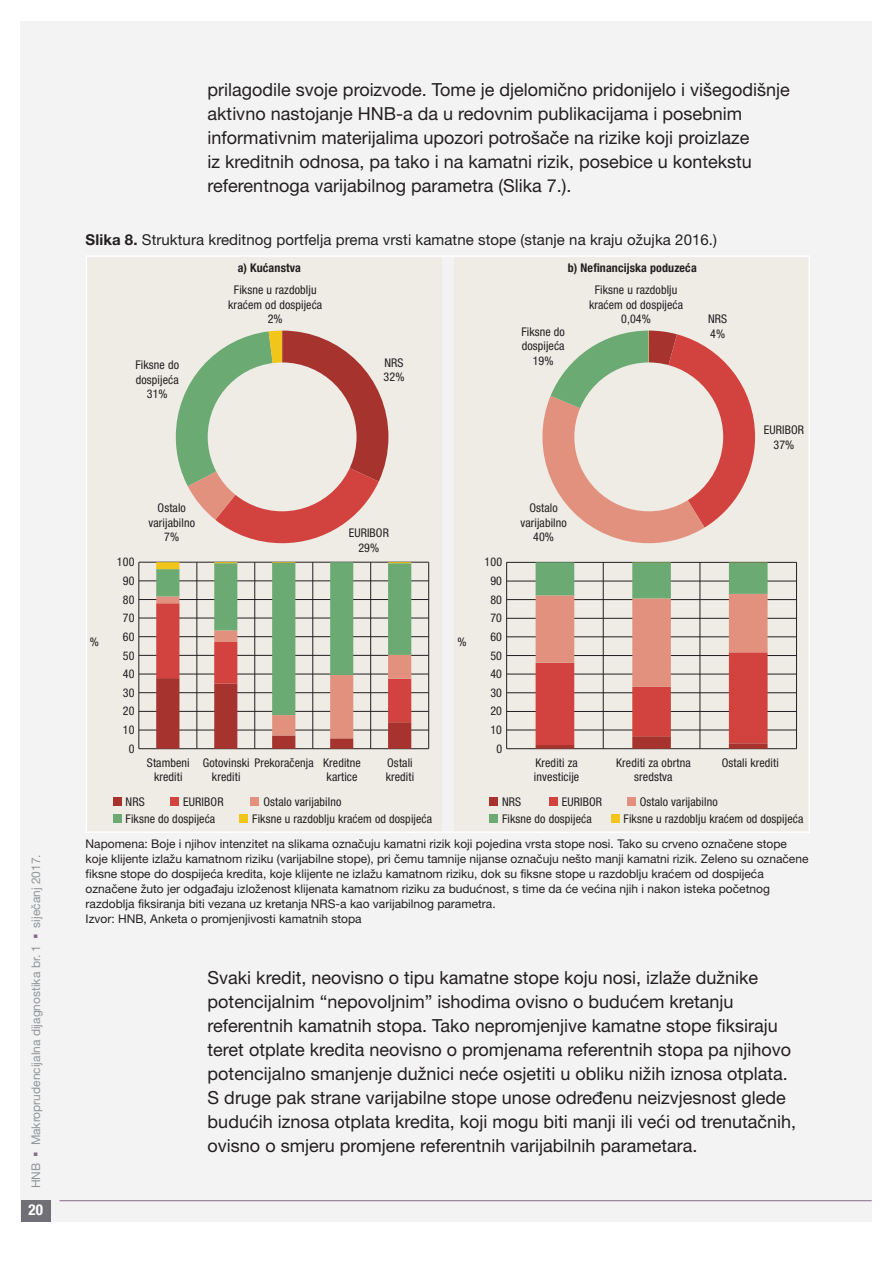
<style>
.page{position:relative;width:893px;height:1263px;background:#fff}
.page>*{position:absolute;margin:0;border:0;box-sizing:border-box;transform-origin:0 0}
.t1{font:18px/24px "Helvetica Neue LT Pro";color:#231f20}
.t2{font:15px "Helvetica Neue LT Pro";letter-spacing:.005em;color:#231f20}
.t3{font:700 condensed 15px "Helvetica Neue LT Pro";color:#fff}
.t4{font:12px/15px "Helvetica Neue LT Pro";color:#231f20}
.t5{font:condensed 12px/14.4px "Helvetica Neue LT Pro";letter-spacing:.01em;color:#231f20;text-align:center}
.t6{font:12px "Helvetica Neue LT Pro";color:#939598}
.t7{font:700 condensed 12px "Helvetica Neue LT Pro";letter-spacing:.01em;color:#231f20}
.s1{color:#866b8a}
.s2{font-weight:700}
</style>
<div class="page">
<div style="left:21px;top:21px;width:851px;height:1200px;background:#f3f3f3"></div>
<hr style="left:60px;top:1200px;width:812px;height:1px;background:#866b8a">
<div style="left:21px;top:1200px;width:30px;height:21px;background:#706f75"></div>
<div style="left:86px;top:256px;width:355px;height:576px;background:#eeece5"></div>
<div style="left:454px;top:256px;width:355px;height:576px;background:#eeece5"></div>
<svg style="left:176px;top:331px;width:212px;height:212px"></svg>
<hr style="left:139px;top:562px;width:290px;height:1px;background:#231f20">
<hr style="left:139px;top:581px;width:290px;height:1px;background:#231f20">
<hr style="left:139px;top:599px;width:290px;height:1px;background:#231f20">
<hr style="left:139px;top:618px;width:290px;height:1px;background:#231f20">
<hr style="left:139px;top:636px;width:290px;height:1px;background:#231f20">
<hr style="left:139px;top:655px;width:290px;height:1px;background:#231f20">
<hr style="left:139px;top:674px;width:290px;height:1px;background:#231f20">
<hr style="left:139px;top:692px;width:290px;height:1px;background:#231f20">
<hr style="left:139px;top:711px;width:290px;height:1px;background:#231f20">
<hr style="left:139px;top:730px;width:290px;height:1px;background:#231f20">
<hr style="left:139px;top:748px;width:290px;height:1px;background:#231f20">
<hr style="left:428px;top:562px;width:1px;height:187px;background:#231f20">
<hr style="left:139px;top:562px;width:1px;height:187px;background:#231f20">
<svg style="left:156px;top:562px;width:255px;height:187px"></svg>
<div style="left:208px;top:362px;width:149px;height:149px;background:#eeece5;border-radius:50%"></div>
<svg style="left:542px;top:331px;width:213px;height:212px"></svg>
<hr style="left:648px;top:331px;width:1px;height:106px;background:#f1c519">
<hr style="left:507px;top:562px;width:289px;height:1px;background:#231f20">
<hr style="left:507px;top:581px;width:289px;height:1px;background:#231f20">
<hr style="left:507px;top:599px;width:289px;height:1px;background:#231f20">
<hr style="left:507px;top:618px;width:289px;height:1px;background:#231f20">
<hr style="left:507px;top:636px;width:289px;height:1px;background:#231f20">
<hr style="left:507px;top:655px;width:289px;height:1px;background:#231f20">
<hr style="left:507px;top:674px;width:289px;height:1px;background:#231f20">
<hr style="left:507px;top:692px;width:289px;height:1px;background:#231f20">
<hr style="left:507px;top:711px;width:289px;height:1px;background:#231f20">
<hr style="left:507px;top:730px;width:289px;height:1px;background:#231f20">
<hr style="left:507px;top:748px;width:289px;height:1px;background:#231f20">
<hr style="left:796px;top:562px;width:1px;height:187px;background:#231f20">
<hr style="left:506px;top:562px;width:1px;height:187px;background:#231f20">
<svg style="left:536px;top:562px;width:232px;height:187px"></svg>
<hr style="left:729px;top:562px;width:39px;height:1px;background:#f1c519">
<hr style="left:632px;top:562px;width:39px;height:1px;background:#f1c519">
<div style="left:574px;top:362px;width:149px;height:149px;background:#eeece5;border-radius:50%"></div>
<div style="left:113px;top:797px;width:8px;height:9px;background:#a6332e"></div>
<div style="left:113px;top:814px;width:8px;height:9px;background:#6baa72"></div>
<div style="left:239px;top:814px;width:9px;height:9px;background:#f1c519"></div>
<div style="left:170px;top:797px;width:9px;height:9px;background:#d2423f"></div>
<div style="left:251px;top:797px;width:8px;height:9px;background:#e3917f"></div>
<div style="left:489px;top:797px;width:9px;height:9px;background:#a6332e"></div>
<div style="left:489px;top:814px;width:9px;height:9px;background:#6baa72"></div>
<div style="left:549px;top:797px;width:8px;height:9px;background:#d2423f"></div>
<div style="left:627px;top:797px;width:8px;height:9px;background:#e3917f"></div>
<div style="left:611px;top:814px;width:8px;height:9px;background:#f1c519"></div>
<p class="t6" style="left:28px;top:1188px;width:336px;rotate:-90deg">HNB <span class="s1">▪</span> Makroprudencijalna dijagnostika br. 1 <span class="s1">▪</span> siječanj 2017.</p>
<p class="t3" style="left:29px;top:1201px;width:16px">20</p>
<p class="t1" style="left:208px;top:77px;width:584px">prilagodile svoje proizvode. Tome je djelomično pridonijelo i višegodišnje aktivno nastojanje HNB-a da u redovnim publikacijama i posebnim informativnim materijalima upozori potrošače na rizike koji proizlaze<br>iz kreditnih odnosa, pa tako i na kamatni rizik, posebice u kontekstu referentnoga varijabilnog parametra (Slika 7.).</p>
<p class="t2" style="left:86px;top:231px;width:633px"><span class="s2">Slika 8.</span> Struktura kreditnog portfelja prema vrsti kamatne stope (stanje na kraju ožujka 2016.)</p>
<p class="t5" style="left:135px;top:358px;width:45px">Fiksne do dospijeća<br>31%</p>
<p class="t7" style="left:238px;top:260px;width:65px">a) Kućanstva</p>
<p class="t7" style="left:568px;top:260px;width:130px">b) Nefinancijska poduzeća</p>
<p class="t5" style="left:228px;top:283px;width:96px">Fiksne u razdoblju kraćem od dospijeća<br>2%</p>
<p class="t5" style="left:384px;top:355px;width:22px;text-align:left">NRS<br>32%</p>
<p class="t5" style="left:589px;top:283px;width:96px">Fiksne u razdoblju kraćem od dospijeća<br>0,04%</p>
<p class="t5" style="left:521px;top:324px;width:45px">Fiksne do dospijeća<br>19%</p>
<p class="t5" style="left:708px;top:312px;width:21px;text-align:left">NRS<br>4%</p>
<p class="t5" style="left:764px;top:423px;width:42px">EURIBOR<br>37%</p>
<p class="t5" style="left:90px;top:634px;width:11px">%</p>
<p class="t5" style="left:149px;top:501px;width:48px">Ostalo varijabilno<br>7%</p>
<p class="t5" style="left:349px;top:526px;width:42px">EURIBOR<br>29%</p>
<p class="t5" style="left:520px;top:501px;width:48px">Ostalo varijabilno<br>40%</p>
<p class="t5" style="left:117px;top:555px;width:19px">100</p>
<p class="t5" style="left:485px;top:555px;width:19px">100</p>
<p class="t5" style="left:123px;top:573px;width:13px">90</p>
<p class="t5" style="left:490px;top:573px;width:13px">90</p>
<p class="t5" style="left:123px;top:592px;width:13px">80</p>
<p class="t5" style="left:490px;top:592px;width:13px">80</p>
<p class="t5" style="left:123px;top:611px;width:13px">70</p>
<p class="t5" style="left:490px;top:611px;width:13px">70</p>
<p class="t5" style="left:123px;top:629px;width:13px">60</p>
<p class="t5" style="left:457px;top:634px;width:11px">%</p>
<p class="t5" style="left:490px;top:629px;width:13px">60</p>
<p class="t5" style="left:123px;top:648px;width:13px">50</p>
<p class="t5" style="left:490px;top:648px;width:13px">50</p>
<p class="t5" style="left:123px;top:667px;width:13px">40</p>
<p class="t5" style="left:490px;top:667px;width:13px">40</p>
<p class="t5" style="left:123px;top:685px;width:13px">30</p>
<p class="t5" style="left:490px;top:685px;width:13px">30</p>
<p class="t5" style="left:123px;top:704px;width:13px">20</p>
<p class="t5" style="left:490px;top:704px;width:13px">20</p>
<p class="t5" style="left:123px;top:722px;width:13px">10</p>
<p class="t5" style="left:490px;top:722px;width:13px">10</p>
<p class="t5" style="left:129px;top:741px;width:7px">0</p>
<p class="t5" style="left:496px;top:741px;width:7px">0</p>
<p class="t5" style="left:147px;top:755px;width:44px">Stambeni krediti</p>
<p class="t5" style="left:212px;top:755px;width:150px;text-align:left;text-indent:-9px">Gotovinski Prekoračenja Kreditne krediti</p>
<p class="t5" style="left:327px;top:769px;width:32px">kartice</p>
<p class="t5" style="left:386px;top:755px;width:30px;text-align:left">Ostali krediti</p>
<p class="t5" style="left:534px;top:755px;width:47px;text-align:left">Krediti za investicije</p>
<p class="t5" style="left:616px;top:755px;width:76px">Krediti za obrtna sredstva</p>
<p class="t5" style="left:722px;top:755px;width:59px">Ostali krediti</p>
<p class="t5" style="left:126px;top:794px;width:21px">NRS</p>
<p class="t5" style="left:183px;top:794px;width:42px">EURIBOR</p>
<p class="t5" style="left:263px;top:794px;width:79px">Ostalo varijabilno</p>
<p class="t5" style="left:126px;top:811px;width:91px">Fiksne do dospijeća</p>
<p class="t5" style="left:252px;top:811px;width:181px">Fiksne u razdoblju kraćem od dospijeća</p>
<p class="t5" style="left:623px;top:811px;width:181px">Fiksne u razdoblju kraćem od dospijeća</p>
<p class="t5" style="left:502px;top:794px;width:21px">NRS</p>
<p class="t5" style="left:562px;top:794px;width:42px">EURIBOR</p>
<p class="t5" style="left:640px;top:794px;width:79px">Ostalo varijabilno</p>
<p class="t5" style="left:502px;top:811px;width:91px">Fiksne do dospijeća</p>
<p class="t4" style="left:86px;top:836px;width:724px">Napomena: Boje i njihov intenzitet na slikama označuju kamatni rizik koji pojedina vrsta stope nosi. Tako su crveno označene stope koje klijente izlažu kamatnom riziku (varijabilne stope), pri čemu tamnije nijanse označuju nešto manji kamatni rizik. Zeleno su označene fiksne stope do dospijeća kredita, koje klijente ne izlažu kamatnom riziku, dok su fiksne stope u razdoblju kraćem od dospijeća označene žuto jer odgađaju izloženost klijenata kamatnom riziku za budućnost, s time da će većina njih i nakon isteka početnog razdoblja fiksiranja biti vezana uz kretanja NRS-a kao varijabilnog parametra.<br>Izvor: HNB, Anketa o promjenjivosti kamatnih stopa</p>
<p class="t1" style="left:208px;top:965px;width:590px">Svaki kredit, neovisno o tipu kamatne stope koju nosi, izlaže dužnike potencijalnim “nepovoljnim” ishodima ovisno o budućem kretanju referentnih kamatnih stopa. Tako nepromjenjive kamatne stope fiksiraju teret otplate kredita neovisno o promjenama referentnih stopa pa njihovo potencijalno smanjenje dužnici neće osjetiti u obliku nižih iznosa otplata.<br>S druge pak strane varijabilne stope unose određenu neizvjesnost glede budućih iznosa otplata kredita, koji mogu biti manji ili veći od trenutačnih, ovisno o smjeru promjene referentnih varijabilnih parametara.</p>
</div>
